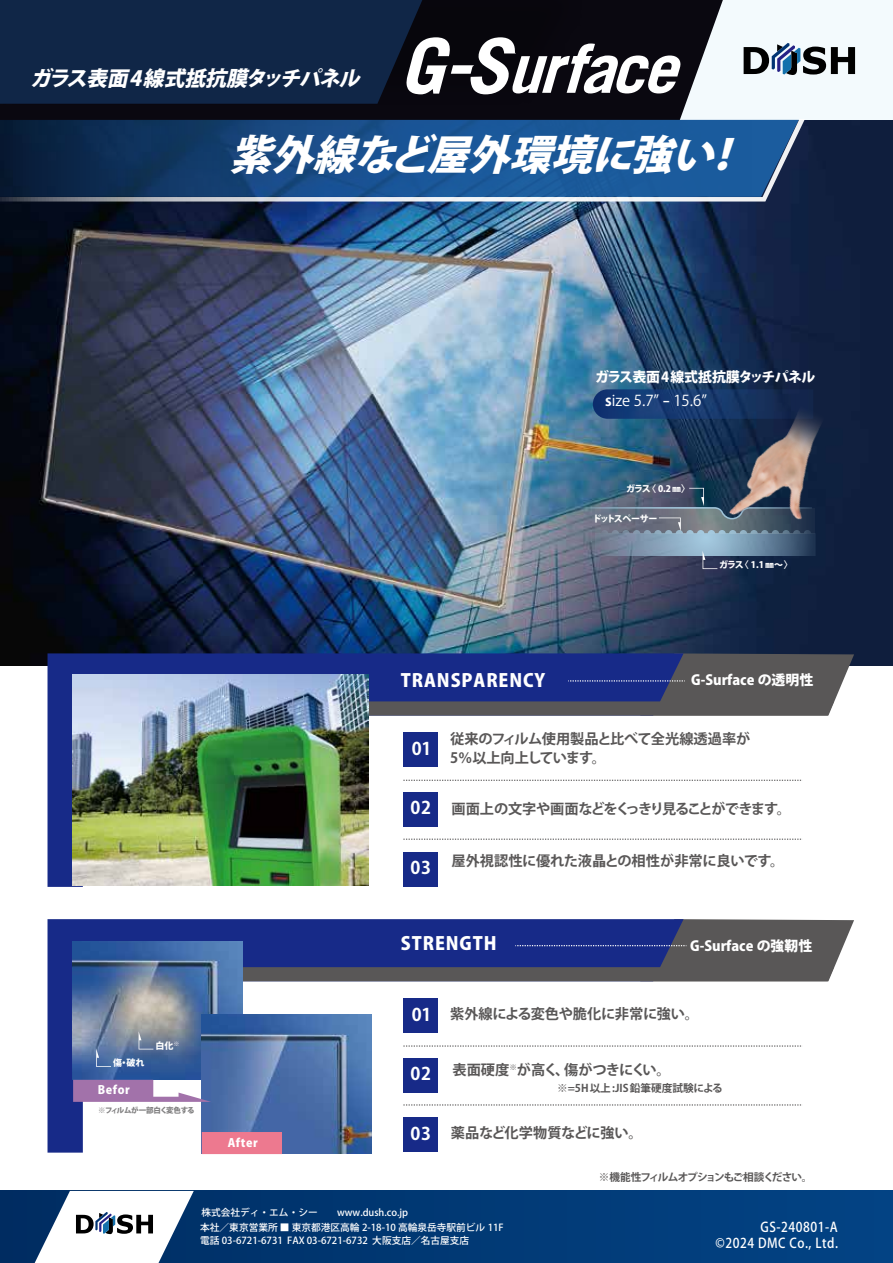
<style>
.page{position:relative;width:893px;height:1263px;background:#fff}
.page>*{position:absolute;margin:0;border:0;box-sizing:border-box;transform-origin:0 0}
.t1{font:italic 800 41.4px "Koz Go Pr 6 N";color:#fff}
.t2{font:italic 800 20.7px "Koz Go Pr 6 N";color:#fff}
.t3{font:800 18px "Koz Go Pr 6 N";letter-spacing:.05em;color:#fff}
.t4{font:700 17.4px "Koz Go Pr 6 N";letter-spacing:.04em;color:#fff}
.t5{font:15px "Koz Go Pr 6 N";color:#fff}
.t6{font:700 14.25px/18.9px "Koz Go Pr 6 N";letter-spacing:-.02em;color:#595757}
.t7{font:700 14.25px "Koz Go Pr 6 N";letter-spacing:-.08em;color:#595757}
.t8{font:800 13.95px "Koz Go Pr 6 N";color:#fff}
.t9{font:800 13.95px "Koz Go Pr 6 N";letter-spacing:-.04em;color:#fff}
.t10{font:500 13.5px "Koz Go Pr 6 N";letter-spacing:.045em;color:#fff;scale:.89 1}
.t11{font:800 11.55px "Koz Go Pr 6 N";letter-spacing:.05em;color:#fff}
.t12{font:700 10.65px "Koz Go Pr 6 N";letter-spacing:-.08em;color:#595757}
.t13{font:700 10.65px "Koz Go Pr 6 N";color:#595757}
.t14{font:500 9.75px/15.5px "Koz Go Pro";color:#fff}
.t15{font:800 9px "Koz Go Pr 6 N";letter-spacing:-.11em;color:#fff}
.t16{font:800 9px "Koz Go Pr 6 N";letter-spacing:-.06em;color:#fff}
.t17{font:800 7.5px "Koz Go Pr 6 N";letter-spacing:-.05em;color:#807f80}
.s1{font-weight:700}
.s2{font-size:21px}
.s3{font-size:17.4px;color:#fff}
</style>
<div class="page">
<div style="left:0;top:0;width:893px;height:121px;background:#f3fafd"></div>
<svg style="left:0;top:0;width:723px;height:119px;fill:#0a0810"></svg>
<div style="left:0;top:104px;width:596px;height:10px;background:#0a0810"></div>
<svg style="left:744px;top:43px;width:111px;height:32px"></svg>
<svg style="left:0;top:1191px;width:893px;height:72px;background:#013a76"></svg>
<svg style="left:28px;top:1191px;width:166px;height:72px"></svg>
<svg style="left:0;top:0;width:681px;height:104px;background:#212d43"></svg>
<img style="left:0;top:120px;width:893px;height:545px">
<svg style="left:48px;top:653px;width:636px;height:234px"></svg>
<svg style="left:83px;top:653px;width:771px;height:62px;background:#374177"></svg>
<div style="left:403px;top:732px;width:34px;height:35px;background:#172a88"></div>
<div style="left:403px;top:792px;width:34px;height:35px;background:#172a88"></div>
<div style="left:403px;top:852px;width:34px;height:34px;background:#172a88"></div>
<svg style="left:403px;top:780px;width:399px;height:1px"></svg>
<svg style="left:403px;top:838px;width:399px;height:2px"></svg>
<svg style="left:48px;top:919px;width:636px;height:233px"></svg>
<svg style="left:83px;top:919px;width:771px;height:62px;background:#374177"></svg>
<div style="left:403px;top:998px;width:34px;height:35px;background:#172a88"></div>
<div style="left:403px;top:1058px;width:34px;height:34px;background:#172a88"></div>
<div style="left:403px;top:1117px;width:34px;height:35px;background:#172a88"></div>
<svg style="left:403px;top:1045px;width:399px;height:2px"></svg>
<svg style="left:403px;top:1104px;width:399px;height:1px"></svg>
<img style="left:73px;top:941px;width:170px;height:139px">
<img style="left:202px;top:1015px;width:170px;height:139px">
<svg style="left:73px;top:1080px;width:138px;height:22px"></svg>
<div style="left:202px;top:1132px;width:80px;height:22px;background:#ed798f"></div>
<svg style="left:96px;top:1049px;width:15px;height:18px"></svg>
<svg style="left:139px;top:1031px;width:14px;height:18px"></svg>
<svg style="left:593px;top:389px;width:109px;height:30px;background:#173c75"></svg>
<svg style="left:578px;top:488px;width:238px;height:81px;background:#627085"></svg>
<img style="left:702px;top:362px;width:178px;height:201px">
<svg style="left:0;top:119px;width:805px;height:83px;background:#214f83"></svg>
<img style="left:72px;top:675px;width:297px;height:211px">
<h2 class="t2" style="left:30px;top:67px;width:339px">ガラス表面4線式抵抗膜タッチパネル</h2>
<h1 class="t1" style="left:230px;top:132px;width:536px">紫外線など屋外環境に強い！</h1>
<p class="t9" style="left:595px;top:368px;width:222px">ガラス表面4線式抵抗膜タッチパネル</p>
<p class="t5" style="left:605px;top:392px;width:103px"><span class="s1">s</span>ize 5.7” <span class="s2">-</span> 15.6”</p>
<p class="t15" style="left:626px;top:483px;width:66px">ガラス〈 0.2㎜〉</p>
<p class="t16" style="left:592px;top:513px;width:66px">ドットスペーサー</p>
<p class="t15" style="left:719px;top:560px;width:75px">ガラス〈 1.1㎜～〉</p>
<p class="t3" style="left:401px;top:670px;width:146px">TRANSPARENCY</p>
<p class="t8" style="left:691px;top:672px;width:123px">G-Surface の透明性</p>
<p class="t4" style="left:412px;top:738px;width:21px">01</p>
<p class="t4" style="left:410px;top:798px;width:22px">02</p>
<p class="t4" style="left:410px;top:858px;width:22px">03</p>
<p class="t6" style="left:450px;top:730px;width:302px">従来のフィルム使用製品と比べて全光線透過率が<br>5％以上向上しています。</p>
<p class="t7" style="left:451px;top:801px;width:341px">画面上の文字や画面などをくっきり見ることができます。</p>
<p class="t6" style="left:451px;top:852px;width:334px">屋外視認性に優れた液晶との相性が非常に良いです。</p>
<p class="t3" style="left:401px;top:933px;width:97px">STRENGTH</p>
<p class="t8" style="left:690px;top:938px;width:123px">G-Surface の強靭性</p>
<p class="t15" style="left:155px;top:1040px;width:25px">白化<sup>※</sup></p>
<p class="t15" style="left:113px;top:1058px;width:33px">傷・破れ</p>
<p class="t17" style="left:98px;top:1105px;width:98px">※フィルムが一部白く変色する</p>
<p class="t11" style="left:98px;top:1083px;width:34px">Befor</p>
<p class="t11" style="left:228px;top:1136px;width:32px">After</p>
<p class="t6" style="left:412px;top:1005px;width:289px"><span class="s3">01</span> 紫外線による変色や脆化に非常に強い。</p>
<p class="t4" style="left:410px;top:1064px;width:22px">02</p>
<p class="t4" style="left:410px;top:1124px;width:22px">03</p>
<p class="t6" style="left:452px;top:1061px;width:220px">表面硬度<sup>※</sup>が高く、傷がつきにくい。</p>
<p class="t13" style="left:557px;top:1082px;width:167px">※=5H以上:JIS鉛筆硬度試験による</p>
<p class="t6" style="left:451px;top:1124px;width:193px">薬品など化学物質などに強い。</p>
<p class="t12" style="left:599px;top:1171px;width:215px">※機能性フィルムオプションもご相談ください。</p>
<p class="t14" style="left:200px;top:1205px;width:305px">株式会社ディ・エム・シー　　www.dush.co.jp<br>本社／東京営業所 ■ 東京都港区高輪 2-18-10 高輪泉岳寺駅前ビル 11F</p>
<p class="t14" style="left:200px;top:1233px;width:270px">電話 03-6721-6731 FAX 03-6721-6732 大阪支店／名古屋支店</p>
<p class="t10" style="left:716px;top:1235px;width:139px">©2024 DMC Co., Ltd.</p>
<p class="t10" style="left:760px;top:1219px;width:88px">GS-240801-A</p>
</div>
